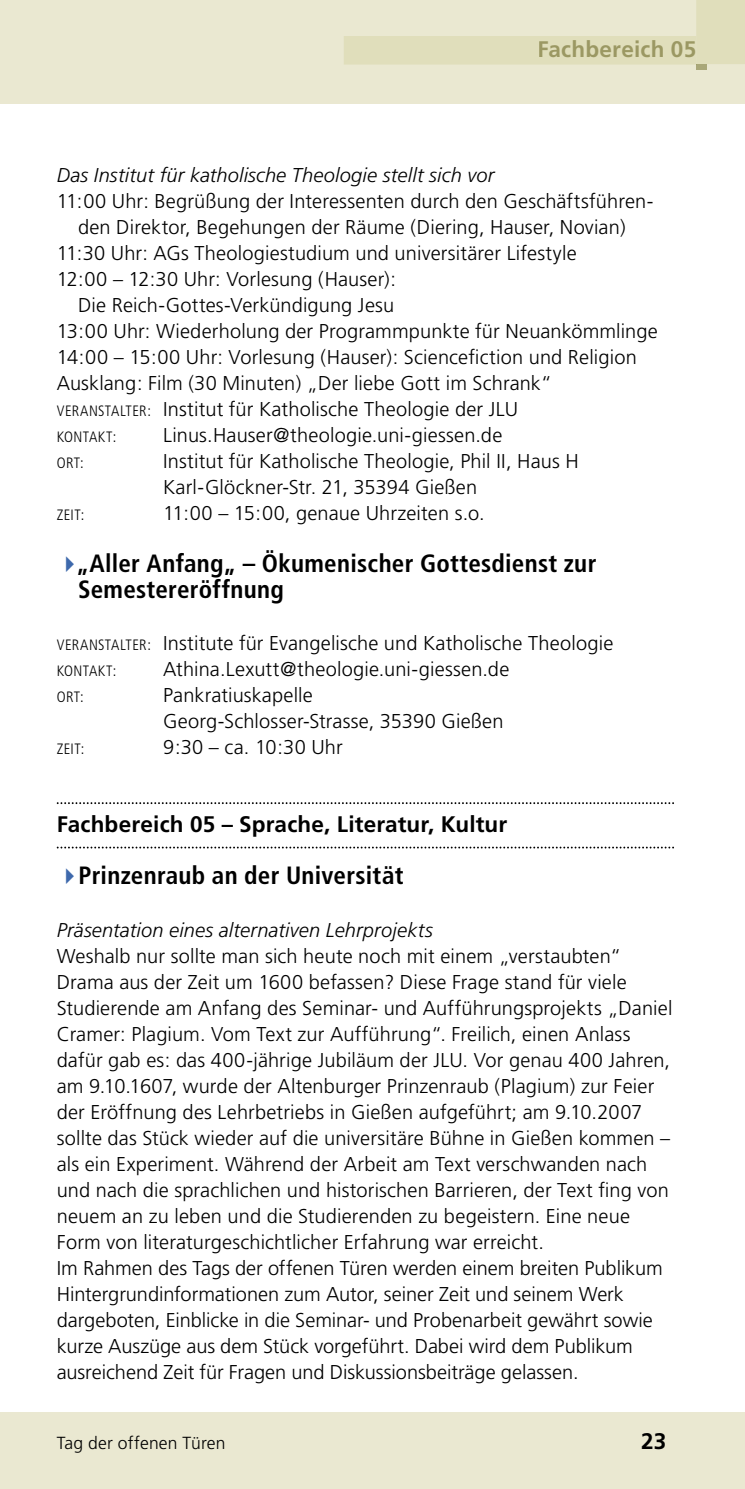
<style>
.page{position:relative;width:745px;height:1489px;background:#fff}
.page>*{position:absolute;margin:0;border:0;box-sizing:border-box;transform-origin:0 0}
.t1{font:700 condensed 25px/26px "Frutiger";letter-spacing:.01em;color:#000}
.t2{font:700 22.5px "Frutiger";letter-spacing:.01em;color:#000}
.t3{font:700 22.5px "Frutiger";letter-spacing:.01em;color:#9b9863}
.t4{font:300 20px/26px "Frutiger";letter-spacing:.005em;color:#000}
.t5{font:italic 300 20px "Frutiger";letter-spacing:.005em;color:#000}
.t6{font:300 17.5px "Frutiger";letter-spacing:.01em;color:#000}
.t7{font:300 condensed 15px "Frutiger";letter-spacing:.025em;color:#000}
.s1{font-stretch:condensed;font-size:15px}
.s2{color:#3e69ac}
</style>
<div class="page">
<div style="left:0;top:1412px;width:744px;height:76px;background:#eae8d1"></div>
<div style="left:0;top:0;width:744px;height:104px;background:#eae8d1"></div>
<div style="left:695px;top:64px;width:11px;height:5px;background:#a9a778"></div>
<svg style="left:344px;top:0;width:400px;height:65px"></svg>
<div style="left:539px;top:40px;width:155px;height:17px;background:#e0debb"></div>
<svg style="left:57px;top:802px;width:616px;height:2px"></svg>
<svg style="left:57px;top:846px;width:616px;height:2px"></svg>
<p class="t3" style="left:537px;top:36px;width:160px">Fachbereich 05</p>
<p class="t5" style="left:57px;top:164px;width:439px">Das Institut für katholische Theologie stellt sich vor</p>
<p class="t4" style="left:57px;top:188px;width:598px">11:00 Uhr: Begrüßung der Interessenten durch den Geschäftsführen-</p>
<p class="t4" style="left:78px;top:214px;width:549px">den Direktor, Begehungen der Räume (Diering, Hauser, Novian)</p>
<p class="t4" style="left:57px;top:240px;width:521px">11:30 Uhr: AGs Theologiestudium und universitärer Lifestyle</p>
<p class="t4" style="left:57px;top:266px;width:340px">12:00 – 12:30 Uhr: Vorlesung (Hauser):</p>
<p class="t4" style="left:78px;top:292px;width:317px">Die Reich-Gottes-Verkündigung Jesu</p>
<p class="t4" style="left:57px;top:318px;width:602px">13:00 Uhr: Wiederholung der Programmpunkte für Neuankömmlinge</p>
<p class="t4" style="left:57px;top:344px;width:581px">14:00 – 15:00 Uhr: Vorlesung (Hauser): Sciencefiction und Religion</p>
<p class="t4" style="left:57px;top:370px;width:496px">Ausklang: Film (30 Minuten) „Der liebe Gott im Schrank“</p>
<p class="t4" style="left:57px;top:396px;width:462px"><span class="s1">VERANSTALTER:</span> Institut für Katholische Theologie der JLU</p>
<p class="t7" style="left:57px;top:428px;width:61px">KONTAKT:</p>
<p class="t4" style="left:163px;top:422px;width:340px">Linus.Hauser@theologie.uni-giessen.de</p>
<p class="t7" style="left:57px;top:454px;width:29px">ORT:</p>
<p class="t4" style="left:163px;top:448px;width:417px">Institut für Katholische Theologie, Phil II, Haus H<br>Karl-Glöckner-Str. 21, 35394 Gießen</p>
<p class="t7" style="left:57px;top:506px;width:29px">ZEIT:</p>
<p class="t4" style="left:163px;top:500px;width:323px">11:00 – 15:00, genaue Uhrzeiten s.o.</p>
<p class="t1" style="left:78px;top:550px;width:519px;text-indent:-21px"><span class="s2">✔</span>„Aller Anfang„ – Ökumenischer Gottesdienst zur<br>Semestereröffnung</p>
<p class="t4" style="left:57px;top:630px;width:558px"><span class="s1">VERANSTALTER:</span> Institute für Evangelische und Katholische Theologie</p>
<p class="t7" style="left:57px;top:662px;width:61px">KONTAKT:</p>
<p class="t4" style="left:163px;top:656px;width:347px">Athina.Lexutt@theologie.uni-giessen.de</p>
<p class="t7" style="left:57px;top:688px;width:29px">ORT:</p>
<p class="t4" style="left:163px;top:682px;width:342px">Pankratiuskapelle<br>Georg-Schlosser-Strasse, 35390 Gießen</p>
<p class="t7" style="left:57px;top:740px;width:29px">ZEIT:</p>
<p class="t4" style="left:163px;top:734px;width:181px">9:30 – ca. 10:30 Uhr</p>
<p class="t2" style="left:57px;top:811px;width:451px">Fachbereich 05 – Sprache, Literatur, Kultur</p>
<p class="t1" style="left:57px;top:862px;width:348px"><span class="s2">✔</span>Prinzenraub an der Universität</p>
<p class="t5" style="left:57px;top:918px;width:377px">Präsentation eines alternativen Lehrprojekts</p>
<p class="t4" style="left:57px;top:942px;width:616px">Weshalb nur sollte man sich heute noch mit einem „verstaubten“ Drama aus der Zeit um 1600 befassen? Diese Frage stand für viele Studierende am Anfang des Seminar- und Aufführungsprojekts „Daniel Cramer: Plagium. Vom Text zur Aufführung“. Freilich, einen Anlass dafür gab es: das 400-jährige Jubiläum der JLU. Vor genau 400 Jahren, am 9.10.1607, wurde der Altenburger Prinzenraub (Plagium) zur Feier der Eröffnung des Lehrbetriebs in Gießen aufgeführt; am 9.10.2007 sollte das Stück wieder auf die universitäre Bühne in Gießen kommen – als ein Experiment. Während der Arbeit am Text verschwanden nach und nach die sprachlichen und historischen Barrieren, der Text fing von neuem an zu leben und die Studierenden zu begeistern. Eine neue Form von literaturgeschichtlicher Erfahrung war erreicht.<br>Im Rahmen des Tags der offenen Türen werden einem breiten Publikum Hintergrundinformationen zum Autor, seiner Zeit und seinem Werk dargeboten, Einblicke in die Seminar- und Probenarbeit gewährt sowie kurze Auszüge aus dem Stück vorgeführt. Dabei wird dem Publikum ausreichend Zeit für Fragen und Diskussionsbeiträge gelassen.</p>
<p class="t6" style="left:57px;top:1433px;width:170px">Tag der offenen Türen</p>
<p class="t2" style="left:640px;top:1427px;width:27px">23</p>
</div>
